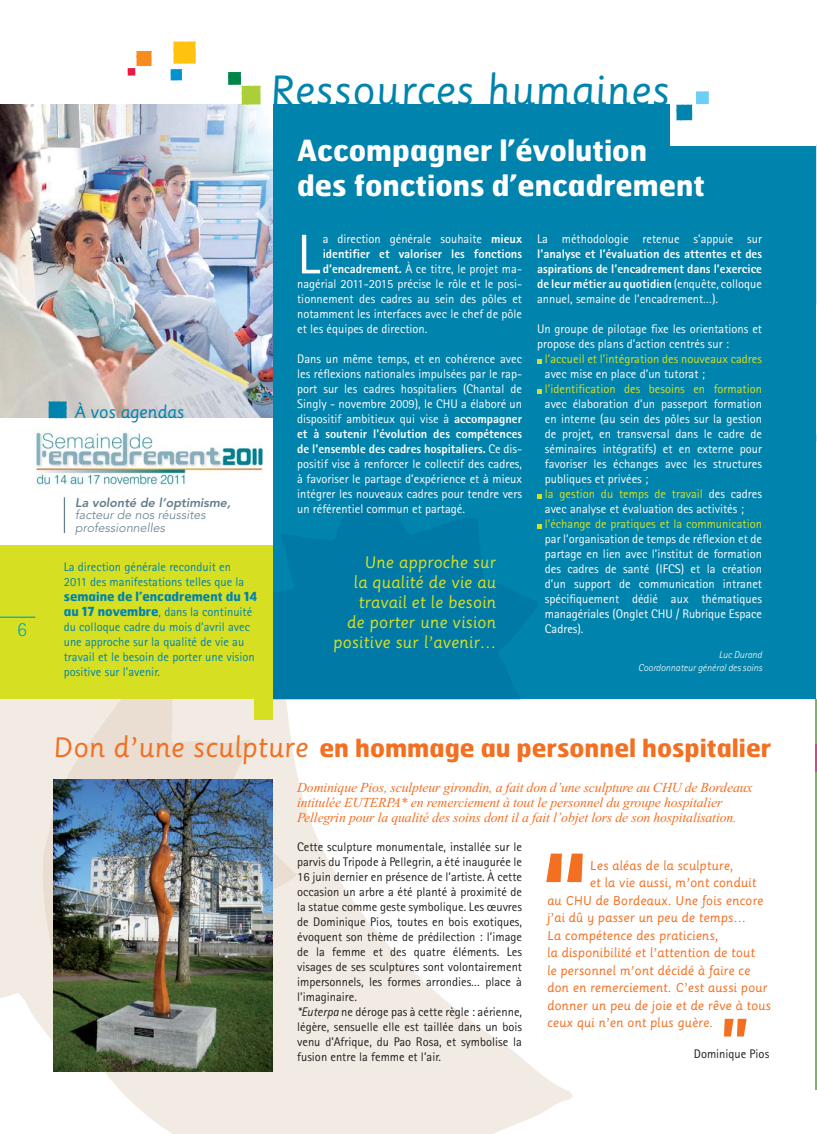
<style>
.page{position:relative;width:817px;height:1134px;background:#fff}
.page>*{position:absolute;margin:0;border:0;box-sizing:border-box;transform-origin:0 0}
.t1{font:56px "Rotis Sans Serif";color:#fff}
.t2{font:41.25px "Sassoon Primary";color:#0083ad}
.t3{font:700 29.12px/35px "Hermes";color:#fff}
.t4{font:700 25px "Hermes";color:#f36f21}
.t5{font:300 20px "Rotis Sans Serif";color:#00abbc}
.t6{font:17px "Sassoon Primary";letter-spacing:-.015em;color:#0083ad}
.t7{font:16.25px/20px "Sassoon Primary";color:#d7df23;text-align:right}
.t8{font:italic 13.75px/14.8px "Times New Roman";letter-spacing:-.01em;color:#f36f21}
.t9{font:12.5px/15px "Rotis Sans Serif";color:#fff;text-align:justify}
.t10{font:12.5px/15px "Rotis Sans Serif";color:#231f20}
.t11{font:12.5px "Sassoon Primary";color:#f36f21}
.t12{font:12.5px/15px "Rotis Sans Serif";color:#0083ad}
.t13{font:800 12.5px/15px "Rotis Sans Serif";color:#fff;text-align:justify}
.t14{font:12.5px "Rotis Sans Serif";color:#d7df23}
.t15{font:italic 300 12.5px/12.5px "Avenir";color:#637e8c}
.t16{font:700 12.5px "Hermes";color:#0083ad}
.t17{font:italic 800 12.5px "Avenir";color:#637e8c}
.t18{font:italic 300 10px/12.5px "Rotis Sans Serif";color:#fff;text-align:right}
.s1{font-family:"Hermes";font-weight:700}
.s2{font-weight:800}
.s3{font-weight:400}
.s4{color:#d7df23}
.s5{font-family:"Sassoon Primary";font-weight:400;font-size:27.5px}
.s6{font-style:italic}
</style>
<div class="page">
<svg style="left:815px;top:144px;width:2px;height:500px"></svg>
<svg style="left:0;top:699px;width:54px;height:364px;fill:#f2ebe3"></svg>
<svg style="left:105px;top:699px;width:468px;height:435px"></svg>
<svg style="left:40px;top:699px;width:257px;height:347px;background:#ece4db"></svg>
<div style="left:273px;top:105px;width:542px;height:594px;background:#0083ad"></div>
<div style="left:670px;top:87px;width:145px;height:58px;background:#fff"></div>
<hr style="left:815px;top:699px;width:2px;height:391px;background:#72bf44">
<hr style="left:815px;top:745px;width:2px;height:27px;background:#ed3594">
<svg style="left:537px;top:359px;width:4px;height:4px"></svg>
<svg style="left:537px;top:389px;width:4px;height:4px"></svg>
<svg style="left:537px;top:494px;width:4px;height:4px"></svg>
<svg style="left:537px;top:524px;width:4px;height:4px"></svg>
<img style="left:54px;top:780px;width:219px;height:292px">
<svg style="left:676px;top:91px;width:33px;height:30px"></svg>
<img style="left:0;top:105px;width:273px;height:313px">
<svg style="left:228px;top:72px;width:33px;height:33px"></svg>
<svg style="left:170px;top:41px;width:26px;height:40px"></svg>
<svg style="left:128px;top:51px;width:24px;height:25px"></svg>
<div style="left:0;top:471px;width:273px;height:228px;background:#d7df23"></div>
<div style="left:0;top:418px;width:273px;height:127px;background:#fff"></div>
<img style="left:36px;top:431px;width:227px;height:55px">
<svg style="left:48px;top:401px;width:19px;height:17px"></svg>
<hr style="left:64px;top:497px;width:1px;height:36px;background:#637e8c">
<svg style="left:546px;top:854px;width:37px;height:28px"></svg>
<svg style="left:724px;top:1019px;width:22px;height:17px"></svg>
<div style="left:254px;top:699px;width:19px;height:20px;background:#d7df23"></div>
<hr style="left:0;top:617px;width:35px;height:1px;background:#00abbc">
<h3 class="t5" style="left:17px;top:622px;width:11px">6</h3>
<h2 class="t2" style="left:269px;top:73px;width:402px">Ressources humaines</h2>
<h3 class="t6" style="left:74px;top:404px;width:111px">À vos agendas</h3>
<p class="t17" style="left:75px;top:497px;width:157px">La volonté de l’optimisme,</p>
<p class="t15" style="left:75px;top:510px;width:132px">facteur de nos réussites professionnelles</p>
<p class="t12" style="left:64px;top:560px;width:182px">La direction générale reconduit en<br>2011 des manifestations telles que la</p>
<p class="t16" style="left:64px;top:590px;width:195px">semaine de l’encadrement du 14</p>
<p class="t12" style="left:64px;top:605px;width:192px"><span class="s1">au 17 novembre</span>, dans la continuité du colloque cadre du mois d’avril avec une approche sur la qualité de vie au travail et le besoin de porter une vision positive sur l’avenir.</p>
<h3 class="t3" style="left:297px;top:134px;width:409px">Accompagner l’évolution<br>des fonctions d’encadrement</h3>
<h1 class="t1" style="left:297px;top:235px;width:24px">L</h1>
<p class="t9" style="left:323px;top:233px;width:201px">a direction générale souhaite <span class="s2">mieux</span></p>
<p class="t13" style="left:323px;top:248px;width:201px">identifier et valoriser les fonctions</p>
<p class="t9" style="left:323px;top:263px;width:201px"><span class="s2">d’encadrement.</span> À ce titre, le projet ma-</p>
<p class="t9" style="left:297px;top:278px;width:226px">nagérial 2011-2015 précise le rôle et le posi-</p>
<p class="t9" style="left:297px;top:293px;width:226px">tionnement des cadres au sein des pôles et</p>
<p class="t9" style="left:297px;top:308px;width:226px">notamment les interfaces avec le chef de pôle</p>
<p class="t9" style="left:297px;top:323px;width:132px">et les équipes de direction.</p>
<p class="t9" style="left:297px;top:353px;width:226px">Dans un même temps, et en cohérence avec les réflexions nationales impulsées par le rap&shy;port sur les cadres hospitaliers (Chantal de Singly - novembre 2009), le CHU a élaboré un dispositif ambitieux qui vise à <span class="s2">accompagner et à soutenir l’évolution des compétences de l’ensemble des cadres hospitaliers.</span> Ce dis&shy;positif vise à renforcer le collectif des cadres, à favoriser le partage d’expérience et à mieux intégrer les nouveaux cadres pour tendre vers un référentiel commun et partagé.</p>
<h3 class="t7" style="left:333px;top:554px;width:165px">Une approche sur<br>la qualité de vie au travail et le besoin<br>de porter une vision positive sur l’avenir…</h3>
<p class="t9" style="left:537px;top:233px;width:226px">La méthodologie retenue s’appuie sur</p>
<p class="t13" style="left:537px;top:248px;width:226px">l’analyse et l’évaluation des attentes et des aspirations de l’encadrement dans l’exercice de leur métier au quotidien <span class="s3">(enquête, colloque annuel, semaine de l’encadrement…).</span></p>
<p class="t9" style="left:537px;top:323px;width:226px">Un groupe de pilotage fixe les orientations et propose des plans d’action centrés sur :</p>
<p class="t14" style="left:545px;top:355px;width:219px">l’accueil et l’intégration des nouveaux cadres</p>
<p class="t9" style="left:545px;top:368px;width:162px">avec mise en place d’un tutorat ;</p>
<p class="t14" style="left:545px;top:385px;width:219px">l’identification des besoins en formation</p>
<p class="t9" style="left:545px;top:398px;width:219px;text-align:left">avec élaboration d’un passeport formation en interne (au sein des pôles sur la gestion de projet, en transversal dans le cadre de séminaires intégratifs) et en externe pour favoriser les échanges avec les structures publiques et privées ;<br><span class="s4">la gestion du temps de travail</span> des cadres avec analyse et évaluation des activités ;</p>
<p class="t14" style="left:545px;top:520px;width:219px">l’échange de pratiques et la communication</p>
<p class="t9" style="left:545px;top:533px;width:219px">par l’organisation de temps de réflexion et de partage en lien avec l’institut de formation des cadres de santé (IFCS) et la création d’un support de communication intranet spécifiquement dédié aux thématiques managériales (Onglet CHU / Rubrique Espace Cadres).</p>
<p class="t18" style="left:638px;top:650px;width:125px">Luc Durand<br>Coordonnateur général des soins</p>
<h3 class="t4" style="left:53px;top:736px;width:719px"><span class="s5">Don d’une sculpture</span> en hommage au personnel hospitalier</h3>
<p class="t8" style="left:297px;top:781px;width:457px">Dominique Pios, sculpteur girondin, a fait don d’une sculpture au CHU de Bordeaux intitulée EUTERPA* en remerciement à tout le personnel du groupe hospitalier<br>Pellegrin pour la qualité des soins dont il a fait l’objet lors de son hospitalisation.</p>
<p class="t10" style="left:297px;top:840px;width:226px">Cette sculpture monumentale, installée sur le parvis du Tripode à Pellegrin, a été inaugurée le 16 juin dernier en présence de l’artiste. À cette occasion un arbre a été planté à proximité de la statue comme geste symbolique. Les œuvres de Dominique Pios, toutes en bois exotiques, évoquent son thème de prédilection : l’image de la femme et des quatre éléments. Les visages de ses sculptures sont volontairement impersonnels, les formes arrondies… place à l’imaginaire.<br><span class="s6">*Euterpa</span> ne déroge pas à cette règle : aérienne, légère, sensuelle elle est taillée dans un bois venu d’Afrique, du Pao Rosa, et symbolise la fusion entre la femme et l’air.</p>
<p class="t11" style="left:590px;top:860px;width:145px">Les aléas de la sculpture,</p>
<p class="t11" style="left:590px;top:877px;width:168px">et la vie aussi, m’ont conduit</p>
<p class="t11" style="left:547px;top:895px;width:218px">au CHU de Bordeaux. Une fois encore</p>
<p class="t11" style="left:547px;top:912px;width:200px">j’ai dû y passer un peu de temps…</p>
<p class="t11" style="left:547px;top:930px;width:173px">La compétence des praticiens,</p>
<p class="t11" style="left:547px;top:947px;width:209px">la disponibilité et l’attention de tout</p>
<p class="t11" style="left:547px;top:965px;width:205px">le personnel m’ont décidé à faire ce</p>
<p class="t11" style="left:547px;top:982px;width:222px">don en remerciement. C’est aussi pour</p>
<p class="t11" style="left:547px;top:1000px;width:226px">donner un peu de joie et de rêve à tous</p>
<p class="t11" style="left:547px;top:1017px;width:168px">ceux qui n’en ont plus guère.</p>
<p class="t10" style="left:694px;top:1047px;width:77px">Dominique Pios</p>
</div>
